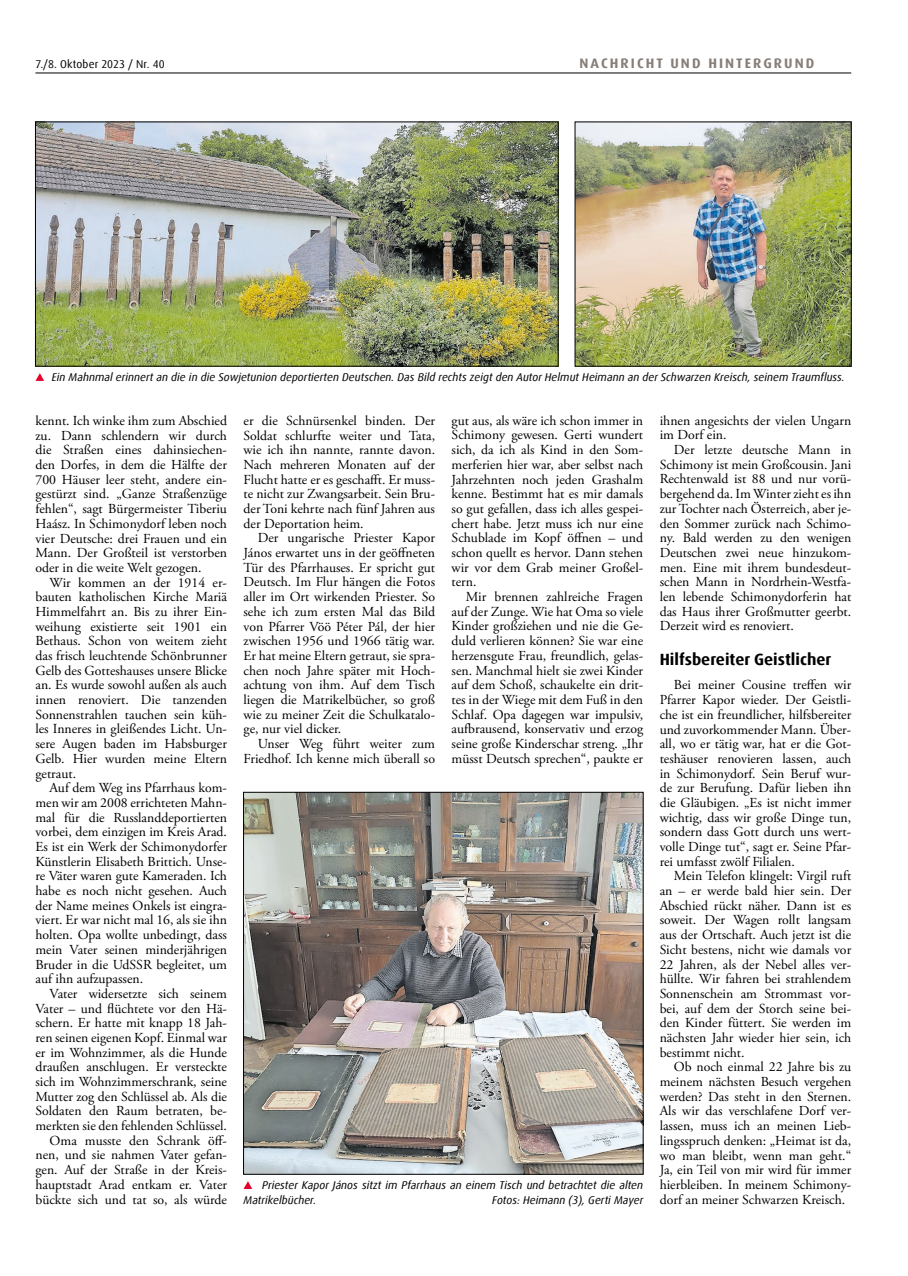
<style>
.page{position:relative;width:908px;height:1276px;background:#fff}
.page>*{position:absolute;margin:0;border:0;box-sizing:border-box;transform-origin:0 0}
.t1{font:700 16.25px "Dax Offc Pro";color:#000}
.t2{font:13.75px/14.6px "Adobe Garamond Pro";color:#000;text-align:justify}
.t3{font:700 13.75px "Dax Offc Pro";letter-spacing:.15em;color:#867d76}
.t4{font:italic 11.25px/14.8px "Dax Offc Pro";color:#000}
.t5{font:11.25px "Dax Offc Pro";letter-spacing:.01em;color:#000}
</style>
<div class="page">
<hr style="left:35px;top:73px;width:815px;height:1px;background:#000">
<img style="left:37px;top:124px;width:519px;height:240px">
<img style="left:245px;top:794px;width:396px;height:378px">
<div style="left:243px;top:792px;width:400px;height:382px;border:1px solid #000"></div>
<img style="left:576px;top:124px;width:273px;height:240px">
<svg style="left:243px;top:1181px;width:9px;height:8px"></svg>
<svg style="left:35px;top:373px;width:9px;height:8px"></svg>
<p class="t5" style="left:35px;top:56px;width:131px">7./8. Oktober 2023 / Nr. 40</p>
<p class="t3" style="left:579px;top:54px;width:236px">NACHRICHT UND HINTERGRUND</p>
<p class="t4" style="left:52px;top:370px;width:794px">Ein Mahnmal erinnert an die in die Sowjetunion deportierten Deutschen. Das Bild rechts zeigt den Autor Helmut Heimann an der Schwarzen Kreisch, seinem Traumfluss.</p>
<p class="t2" style="left:35px;top:414px;width:193px">kennt. Ich winke ihm zum Abschied zu. Dann schlendern wir durch die Straßen eines dahinsiechen&shy;den Dorfes, in dem die Hälfte der 700 Häuser leer steht, andere ein&shy;gestürzt sind. „Ganze Straßenzüge fehlen“, sagt Bürgermeister Tiberiu Haász. In Schimonydorf leben noch vier Deutsche: drei Frauen und ein Mann. Der Großteil ist verstorben oder in die weite Welt gezogen.</p>
<p class="t2" style="left:35px;top:575px;width:193px;text-indent:14px">Wir kommen an der 1914 er&shy;bauten katholischen Kirche Mariä Himmelfahrt an. Bis zu ihrer Ein&shy;weihung existierte seit 1901 ein Bethaus. Schon von weitem zieht das frisch leuchtende Schönbrunner Gelb des Gotteshauses unsere Blicke an. Es wurde sowohl außen als auch innen renoviert. Die tanzenden Sonnenstrahlen tauchen sein küh&shy;les Inneres in gleißendes Licht. Un&shy;sere Augen baden im Habsburger Gelb. Hier wurden meine Eltern getraut.</p>
<p class="t2" style="left:35px;top:781px;width:193px;text-indent:14px">Auf dem Weg ins Pfarrhaus kom&shy;men wir am 2008 errichteten Mahn&shy;mal für die Russlanddeportierten vorbei, dem einzigen im Kreis Arad.<br>Es ist ein Werk der Schimonydorfer Künstlerin Elisabeth Brittich. Unse&shy;re Väter waren gute Kameraden. Ich habe es noch nicht gesehen. Auch der Name meines Onkels ist eingra&shy;viert. Er war nicht mal 16, als sie ihn holten. Opa wollte unbedingt, dass mein Vater seinen minderjährigen Bruder in die UdSSR begleitet, um auf ihn aufzupassen.</p>
<p class="t2" style="left:35px;top:986px;width:193px;text-align:right">Vater widersetzte sich seinem<br>Vater – und flüchtete vor den Hä&shy;schern. Er hatte mit knapp 18 Jah&shy;ren seinen eigenen Kopf. Einmal war er im Wohnzimmer, als die Hunde draußen anschlugen. Er versteckte sich im Wohnzimmerschrank, seine<br>Mutter zog den Schlüssel ab. Als die<br>Soldaten den Raum betraten, be&shy;merkten sie den fehlenden Schlüssel.<br>Oma musste den Schrank öff&shy;nen, und sie nahmen Vater gefan&shy;gen. Auf der Straße in der Kreis&shy;hauptstadt Arad entkam er. Vater bückte sich und tat so, als würde</p>
<p class="t2" style="left:243px;top:414px;width:193px">er die Schnürsenkel binden. Der Soldat schlurfte weiter und Tata, wie ich ihn nannte, rannte davon.<br>Nach mehreren Monaten auf der Flucht hatte er es geschafft. Er muss&shy;te nicht zur Zwangsarbeit. Sein Bru&shy;der Toni kehrte nach fünf Jahren aus der Deportation heim.</p>
<p class="t2" style="left:243px;top:531px;width:193px;text-indent:14px">Der ungarische Priester Kapor János erwartet uns in der geöffneten Tür des Pfarrhauses. Er spricht gut Deutsch. Im Flur hängen die Fotos aller im Ort wirkenden Priester. So sehe ich zum ersten Mal das Bild von Pfarrer Vöö Péter Pál, der hier zwischen 1956 und 1966 tätig war.<br>Er hat meine Eltern getraut, sie spra&shy;chen noch Jahre später mit Hoch&shy;achtung von ihm. Auf dem Tisch liegen die Matrikelbücher, so groß wie zu meiner Zeit die Schulkatalo&shy;ge, nur viel dicker.</p>
<p class="t2" style="left:243px;top:737px;width:193px;text-align:right">Unser Weg führt weiter zum<br>Friedhof. Ich kenne mich überall so</p>
<p class="t2" style="left:451px;top:413px;width:193px">gut aus, als wäre ich schon immer in Schimony gewesen. Gerti wundert sich, da ich als Kind in den Som&shy;merferien hier war, aber selbst nach Jahrzehnten noch jeden Grashalm kenne. Bestimmt hat es mir damals so gut gefallen, dass ich alles gespei&shy;chert habe. Jetzt muss ich nur eine Schublade im Kopf öffnen – und schon quellt es hervor. Dann stehen wir vor dem Grab meiner Großel&shy;tern.</p>
<p class="t2" style="left:451px;top:590px;width:193px;text-indent:14px">Mir brennen zahlreiche Fragen auf der Zunge. Wie hat Oma so viele Kinder großziehen und nie die Ge&shy;duld verlieren können? Sie war eine herzensgute Frau, freundlich, gelas&shy;sen. Manchmal hielt sie zwei Kinder auf dem Schoß, schaukelte ein drit&shy;tes in der Wiege mit dem Fuß in den Schlaf. Opa dagegen war impulsiv, aufbrausend, konservativ und erzog seine große Kinderschar streng. „Ihr müsst Deutsch sprechen“, paukte er</p>
<p class="t4" style="left:243px;top:1177px;width:401px;text-indent:19px">Priester Kapor János sitzt im Pfarrhaus an einem Tisch und betrachtet die alten<br>Matrikelbücher.</p>
<p class="t4" style="left:492px;top:1192px;width:152px">Fotos: Heimann (3), Gerti Mayer</p>
<p class="t2" style="left:659px;top:413px;width:193px">ihnen angesichts der vielen Ungarn im Dorf ein.</p>
<p class="t2" style="left:659px;top:443px;width:193px;text-indent:14px">Der letzte deutsche Mann in Schimony ist mein Großcousin. Jani Rechtenwald ist 88 und nur vorü&shy;bergehend da. Im Winter zieht es ihn zur Tochter nach Österreich, aber je&shy;den Sommer zurück nach Schimo&shy;ny. Bald werden zu den wenigen Deutschen zwei neue hinzukom&shy;men. Eine mit ihrem bundesdeut&shy;schen Mann in Nordrhein-Westfa&shy;len lebende Schimonydorferin hat das Haus ihrer Großmutter geerbt.<br>Derzeit wird es renoviert.</p>
<p class="t1" style="left:659px;top:649px;width:173px">Hilfsbereiter Geistlicher</p>
<p class="t2" style="left:659px;top:678px;width:193px;text-indent:14px">Bei meiner Cousine treffen wir Pfarrer Kapor wieder. Der Geistli&shy;che ist ein freundlicher, hilfsbereiter und zuvorkommender Mann. Über&shy;all, wo er tätig war, hat er die Got&shy;teshäuser renovieren lassen, auch in Schimonydorf. Sein Beruf wur&shy;de zur Berufung. Dafür lieben ihn die Gläubigen. „Es ist nicht immer wichtig, dass wir große Dinge tun, sondern dass Gott durch uns wert&shy;volle Dinge tut“, sagt er. Seine Pfar&shy;rei umfasst zwölf Filialen.</p>
<p class="t2" style="left:659px;top:869px;width:193px;text-indent:14px">Mein Telefon klingelt: Virgil ruft an – er werde bald hier sein. Der Abschied rückt näher. Dann ist es soweit. Der Wagen rollt langsam aus der Ortschaft. Auch jetzt ist die Sicht bestens, nicht wie damals vor 22 Jahren, als der Nebel alles ver&shy;hüllte. Wir fahren bei strahlendem Sonnenschein am Strommast vor&shy;bei, auf dem der Storch seine bei&shy;den Kinder füttert. Sie werden im nächsten Jahr wieder hier sein, ich bestimmt nicht.</p>
<p class="t2" style="left:659px;top:1060px;width:193px;text-indent:14px">Ob noch einmal 22 Jahre bis zu meinem nächsten Besuch vergehen werden? Das steht in den Sternen.<br>Als wir das verschlafene Dorf ver&shy;lassen, muss ich an meinen Lieb&shy;lingsspruch denken: „Heimat ist da, wo man bleibt, wenn man geht.“ Ja, ein Teil von mir wird für immer hierbleiben. In meinem Schimony&shy;dorf an meiner Schwarzen Kreisch.</p>
</div>
